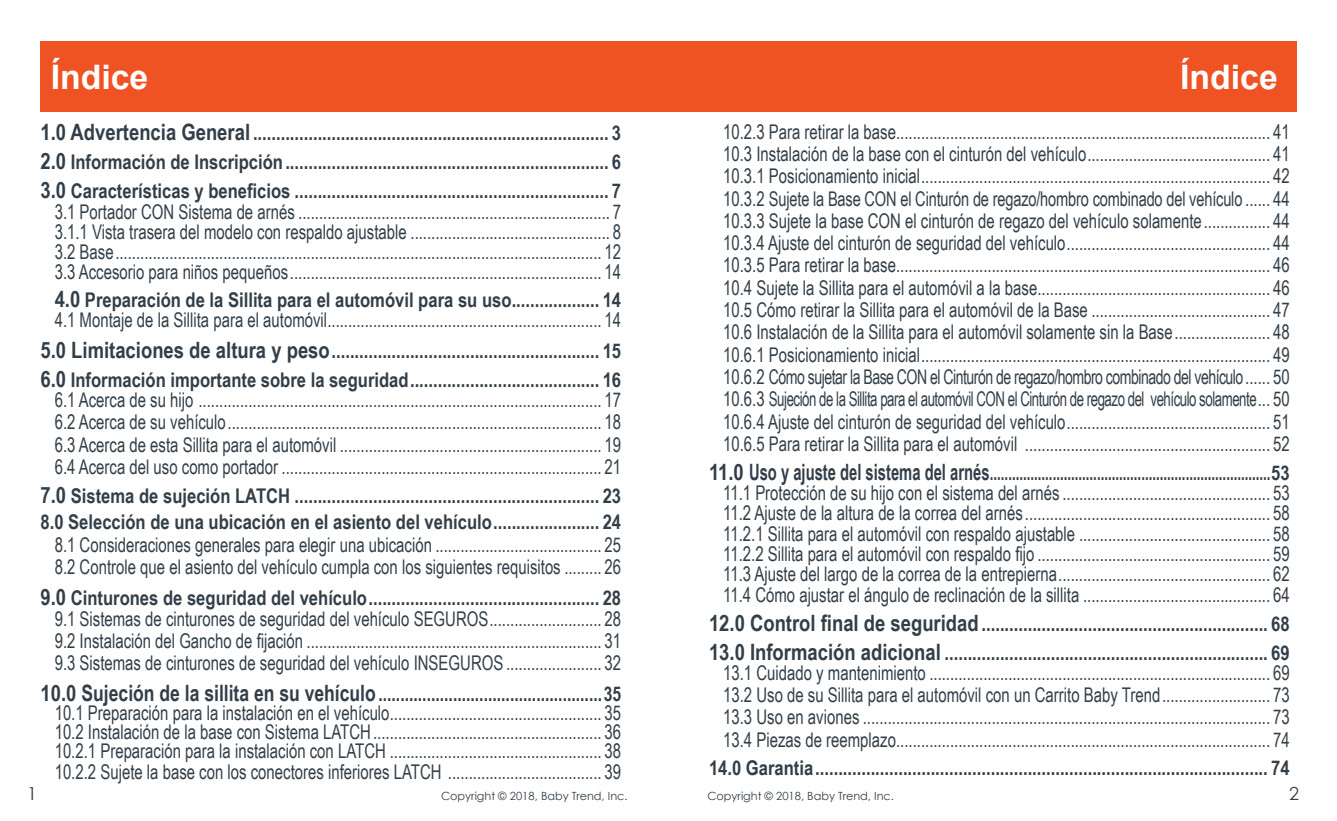
<style>
.page{position:relative;width:1337px;height:821px;background:#fff}
.page>*{position:absolute;margin:0;border:0;box-sizing:border-box;transform-origin:0 0}
.t1{font:700 33.75px "Arial";color:#fff}
.t2{font:20.25px/22.3px "Arial Narrow";color:#323e48;text-align:justify;scale:.9 1}
.t3{font:700 20.25px/29px "Arial Narrow";color:#323e48}
.t4{font:18px "Century Gothic";color:#323e48}
.t5{font:11.25px "Century Gothic";color:#323e48}
.s1{font-size:22.5px}
.s2{font-weight:700;font-size:22.5px}
.s3{font-weight:700}
</style>
<div class="page">
<div style="left:40px;top:40px;width:633px;height:71px;background:#f05323"></div>
<div style="left:655px;top:40px;width:641px;height:71px;background:#f05323"></div>
<h1 class="t1" style="left:51px;top:55px;width:99px">Índice</h1>
<h1 class="t1" style="left:1180px;top:55px;width:99px">Índice</h1>
<p class="t3" style="left:40px;top:117px;width:582px;text-align:justify"><span class="s1">1.0 Advertencia General</span> ............................................................................. 3<br><span class="s1">2.0</span> Información de Inscripción...................................................................... 6<br><span class="s1">3.0</span> Características y beneficios .................................................................... 7</p>
<p class="t2" style="left:55px;top:200px;width:631px;line-height:20.2px">3.1 Portador CON Sistema de arnés ........................................................................... 7<br>3.1.1 Vista trasera del modelo con respaldo ajustable ................................................ 8<br>3.2 Base..................................................................................................................... 12<br>3.3 Accesorio para niños pequeños........................................................................... 14</p>
<p class="t2" style="left:55px;top:288px;width:631px;line-height:20.2px"><span class="s2">4.0</span> <span class="s3">Preparación de la Sillita para el automóvil para su uso................... 14<br></span>4.1 Montaje de la Sillita para el automóvil.................................................................. 14</p>
<p class="t3" style="left:40px;top:335px;width:582px"><span class="s1">5.0 Limitaciones de altura y peso</span>.......................................................... 15<br><span class="s1">6.0</span> Información importante sobre la seguridad......................................... 16</p>
<p class="t2" style="left:55px;top:388px;width:631px">6.1 Acerca de su hijo ................................................................................................. 17<br>6.2 Acerca de su vehículo.......................................................................................... 18<br>6.3 Acerca de esta Sillita para el automóvil ............................................................... 19<br>6.4 Acerca del uso como portador ............................................................................. 21</p>
<p class="t3" style="left:40px;top:481px;width:582px;line-height:26.3px"><span class="s1">7.0</span> Sistema de sujeción LATCH .................................................................. 23<br>8.0 Selección de una ubicación en el asiento del vehículo....................... 24</p>
<p class="t2" style="left:55px;top:532px;width:631px">8.1 Consideraciones generales para elegir una ubicación ........................................ 25<br>8.2 Controle que el asiento del vehículo cumpla con los siguientes requisitos ......... 26</p>
<p class="t2" style="left:55px;top:586px;width:631px;line-height:21.6px;text-indent:-14px"><span class="s2">9.0</span> <span class="s3">Cinturones de seguridad del vehículo.................................................. 28<br></span>9.1 Sistemas de cinturones de seguridad del vehículo SEGUROS........................... 28<br>9.2 Instalación del Gancho de fijación ....................................................................... 31<br>9.3 Sistemas de cinturones de seguridad del vehículo INSEGUROS ....................... 32</p>
<p class="t2" style="left:55px;top:683px;width:631px;line-height:19.3px;text-indent:-14px"><span class="s2">10.0 Sujeción de la sillita en su vehículo</span><span class="s3">...................................................35<br></span>10.1 Preparación para la instalación en el vehículo................................................... 35<br>10.2 Instalación de la base con Sistema LATCH....................................................... 36<br>10.2.1 Preparación para la instalación con LATCH ................................................... 38<br>10.2.2 Sujete la base con los conectores inferiores LATCH ..................................... 39</p>
<p class="t2" style="left:723px;top:119px;width:631px">10.2.3 Para retirar la base.......................................................................................... 41<br>10.3 Instalación de la base con el cinturón del vehículo............................................ 41<br>10.3.1 Posicionamiento inicial.................................................................................... 42<br>10.3.2 Sujete la Base CON el Cinturón de regazo/hombro combinado del vehículo ...... 44<br>10.3.3 Sujete la base CON el cinturón de regazo del vehículo solamente................ 44<br>10.3.4 Ajuste del cinturón de seguridad del vehículo................................................. 44<br>10.3.5 Para retirar la base.......................................................................................... 46<br>10.4 Sujete la Sillita para el automóvil a la base........................................................ 46<br>10.5 Cómo retirar la Sillita para el automóvil de la Base ........................................... 47<br>10.6 Instalación de la Sillita para el automóvil solamente sin la Base....................... 48<br>10.6.1 Posicionamiento inicial.................................................................................... 49<br>10.6.2 Cómo sujetar la Base CON el Cinturón de regazo/hombro combinado del vehículo...... 50<br>10.6.3 Sujeción de la Sillita para el automóvil CON el Cinturón de regazo del vehículo solamente... 50<br>10.6.4 Ajuste del cinturón de seguridad del vehículo................................................. 51<br>10.6.5 Para retirar la Sillita para el automóvil ........................................................... 52</p>
<p class="t2" style="left:723px;top:461px;width:631px;line-height:20.2px;text-indent:-14px"><span class="s2">11.0 Uso y ajuste del sistema del arnés</span><span class="s3">............................................................................53<br></span>11.1 Protección de su hijo con el sistema del arnés .................................................. 53<br>11.2 Ajuste de la altura de la correa del arnés........................................................... 58<br>11.2.1 Sillita para el automóvil con respaldo ajustable .............................................. 58<br>11.2.2 Sillita para el automóvil con respaldo fijo ........................................................ 59<br>11.3 Ajuste del largo de la correa de la entrepierna................................................... 62<br>11.4 Cómo ajustar el ángulo de reclinación de la sillita ............................................. 64</p>
<p class="t3" style="left:709px;top:607px;width:582px"><span class="s1">12.0 Control final de seguridad</span>.............................................................. 68<br><span class="s1">13.0 Información adicional</span> ...................................................................... 69</p>
<p class="t2" style="left:723px;top:660px;width:631px">13.1 Cuidado y mantenimiento .................................................................................. 69<br>13.2 Uso de su Sillita para el automóvil con un Carrito Baby Trend.......................... 73<br>13.3 Uso en aviones .................................................................................................. 73<br>13.4 Piezas de reemplazo.......................................................................................... 74</p>
<p class="t3" style="left:709px;top:752px;width:582px">14.0 Garantia.................................................................................................. 74</p>
<p class="t4" style="left:27px;top:782px;width:11px">1</p>
<p class="t5" style="left:441px;top:788px;width:188px">Copyright © 2018, Baby Trend, Inc.</p>
<p class="t5" style="left:707px;top:788px;width:188px">Copyright © 2018, Baby Trend, Inc.</p>
<p class="t4" style="left:1289px;top:782px;width:11px">2</p>
</div>
